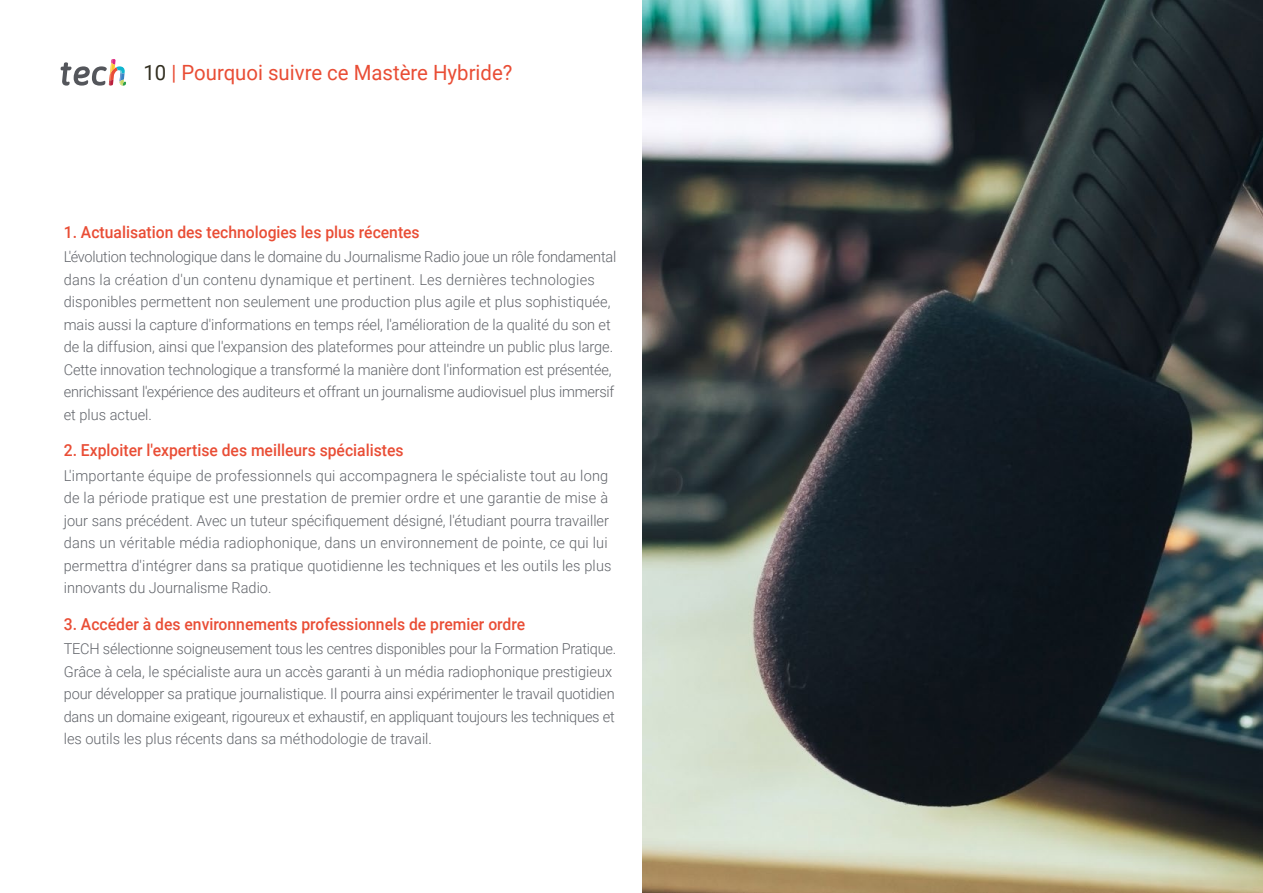
<style>
.page{position:relative;width:1263px;height:893px;background:#fff}
.page>*{position:absolute;margin:0;border:0;box-sizing:border-box;transform-origin:0 0}
.t1{font:21px "Roboto";color:#e94d35}
.t2{font:500 16.5px "Roboto";color:#e94d35;scale:.95 1}
.t3{font:300 15px/22.5px "Roboto";letter-spacing:-.005em;color:#61646a}
.s1{color:#312e20}
</style>
<div class="page">
<img style="left:642px;top:0;width:621px;height:893px">
<svg style="left:61px;top:59px;width:65px;height:27px"></svg>
<h1 class="t1" style="left:144px;top:57px;width:370px"><span class="s1">10</span> | Pourquoi suivre ce Mastère Hybride?</h1>
<p class="t2" style="left:64px;top:220px;width:376px">1. Actualisation des technologies les plus récentes</p>
<p class="t3" style="left:64px;top:245px;width:554px">L'évolution technologique dans le domaine du Journalisme Radio joue un rôle fondamental dans la création d'un contenu dynamique et pertinent. Les dernières technologies disponibles permettent non seulement une production plus agile et plus sophistiquée, mais aussi la capture d'informations en temps réel, l'amélioration de la qualité du son et de la diffusion, ainsi que l'expansion des plateformes pour atteindre un public plus large.<br>Cette innovation technologique a transformé la manière dont l'information est présentée, enrichissant l'expérience des auditeurs et offrant un journalisme audiovisuel plus immersif et plus actuel.</p>
<p class="t2" style="left:64px;top:439px;width:359px">2. Exploiter l'expertise des meilleurs spécialistes</p>
<p class="t3" style="left:64px;top:464px;width:549px">L'importante équipe de professionnels qui accompagnera le spécialiste tout au long de la période pratique est une prestation de premier ordre et une garantie de mise à jour sans précédent. Avec un tuteur spécifiquement désigné, l'étudiant pourra travailler dans un véritable média radiophonique, dans un environnement de pointe, ce qui lui permettra d'intégrer dans sa pratique quotidienne les techniques et les outils les plus innovants du Journalisme Radio.</p>
<p class="t2" style="left:64px;top:612px;width:487px">3. Accéder à des environnements professionnels de premier ordre</p>
<p class="t3" style="left:64px;top:637px;width:554px">TECH sélectionne soigneusement tous les centres disponibles pour la Formation Pratique.<br>Grâce à cela, le spécialiste aura un accès garanti à un média radiophonique prestigieux pour développer sa pratique journalistique. Il pourra ainsi expérimenter le travail quotidien dans un domaine exigeant, rigoureux et exhaustif, en appliquant toujours les techniques et les outils les plus récents dans sa méthodologie de travail.</p>
</div>
